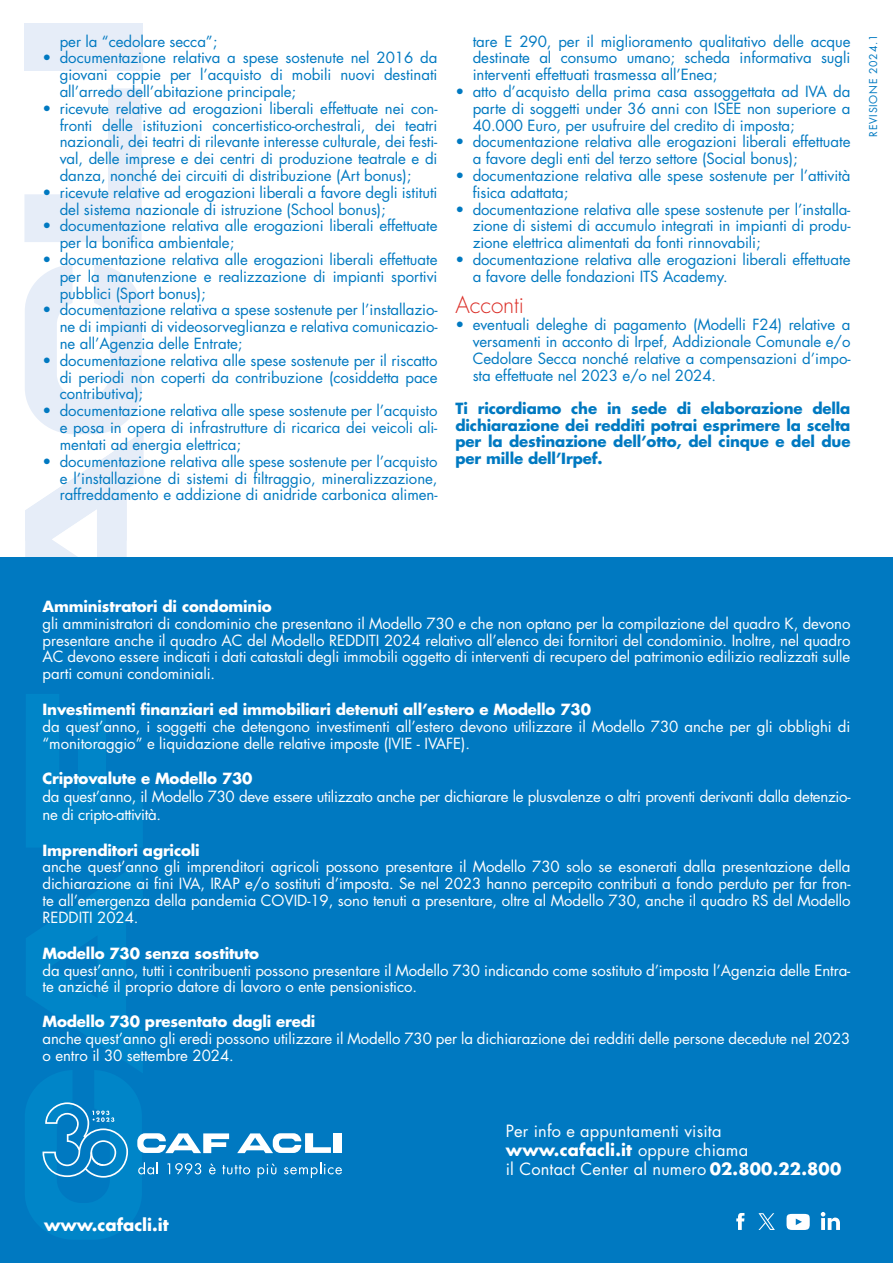
<style>
.page{position:relative;width:893px;height:1263px;background:#fff}
.page>*{position:absolute;margin:0;border:0;box-sizing:border-box;transform-origin:0 0}
.t1{font:300 22.5px "Futura Std";letter-spacing:-.005em;color:#db2e27}
.t2{font:700 16.5px "Futura Std";color:#fff}
.t3{font:16.35px/18.9px "Futura Std";letter-spacing:.01em;color:#fff}
.t4{font:15px/16.8px "Futura Std";letter-spacing:-.005em;color:#0079c1;text-align:justify}
.t5{font:15px/16.8px "Futura Std";letter-spacing:-.005em;color:#fff}
.t6{font:700 15px "Futura Std";letter-spacing:-.01em;color:#fff}
.t7{font:700 15px/16.8px "Futura Std";letter-spacing:-.01em;color:#0079c1;text-align:justify}
.t8{font:10.5px "Futura Std";letter-spacing:.07em;color:#0079c1}
.s1{font-weight:700}
</style>
<div class="page">
<div style="left:25px;top:23px;width:118px;height:48px;background:#e6edf8"></div>
<svg style="left:24px;top:88px;width:118px;height:154px"></svg>
<div style="left:0;top:557px;width:893px;height:706px;background:#0079c1"></div>
<svg style="left:25px;top:265px;width:118px;height:292px"></svg>
<svg style="left:26px;top:694px;width:116px;height:153px"></svg>
<svg style="left:25px;top:862px;width:317px;height:377px"></svg>
<svg style="left:736px;top:1213px;width:8px;height:17px"></svg>
<svg style="left:821px;top:1212px;width:19px;height:18px"></svg>
<div style="left:786px;top:1214px;width:24px;height:16px;background:#fff;border-radius:6px"></div>
<svg style="left:796px;top:1218px;width:6px;height:7px"></svg>
<svg style="left:758px;top:1213px;width:17px;height:17px"></svg>
<p class="t4" style="left:60px;top:33px;width:159px">per la “cedolare secca”;</p>
<p class="t4" style="left:60px;top:50px;width:379px;text-indent:-17px">• documentazione relativa a spese sostenute nel 2016 da giovani coppie per l’acquisto di mobili nuovi destinati all’arredo dell’abitazione principale;</p>
<p class="t4" style="left:60px;top:100px;width:379px;text-indent:-17px">• ricevute relative ad erogazioni liberali effettuate nei con&shy;fronti delle istituzioni concertistico-orchestrali, dei teatri nazionali, dei teatri di rilevante interesse culturale, dei festi&shy;val, delle imprese e dei centri di produzione teatrale e di danza, nonché dei circuiti di distribuzione (Art bonus);</p>
<p class="t4" style="left:60px;top:184px;width:379px;text-indent:-17px">• ricevute relative ad erogazioni liberali a favore degli istituti del sistema nazionale di istruzione (School bonus);</p>
<p class="t4" style="left:60px;top:218px;width:379px;text-indent:-17px">• documentazione relativa alle erogazioni liberali effettuate per la bonifica ambientale;</p>
<p class="t4" style="left:60px;top:251px;width:379px;text-indent:-17px">• documentazione relativa alle erogazioni liberali effettuate per la manutenzione e realizzazione di impianti sportivi pubblici (Sport bonus);</p>
<p class="t4" style="left:60px;top:302px;width:379px;text-indent:-17px">• documentazione relativa a spese sostenute per l’installazio&shy;ne di impianti di videosorveglianza e relativa comunicazio&shy;ne all’Agenzia delle Entrate;</p>
<p class="t4" style="left:60px;top:352px;width:379px;text-indent:-17px">• documentazione relativa alle spese sostenute per il riscatto di periodi non coperti da contribuzione (cosiddetta pace contributiva);</p>
<p class="t4" style="left:60px;top:402px;width:379px;text-indent:-17px">• documentazione relativa alle spese sostenute per l’acquisto e posa in opera di infrastrutture di ricarica dei veicoli ali&shy;mentati ad energia elettrica;</p>
<p class="t4" style="left:60px;top:453px;width:379px;text-indent:-17px">• documentazione relativa alle spese sostenute per l’acquisto e l’installazione di sistemi di filtraggio, mineralizzazione, raffreddamento e addizione di anidride carbonica alimen-</p>
<p class="t4" style="left:473px;top:33px;width:379px">tare E 290, per il miglioramento qualitativo delle acque destinate al consumo umano; scheda informativa sugli interventi effettuati trasmessa all’Enea;</p>
<p class="t4" style="left:473px;top:83px;width:379px;text-indent:-17px">• atto d’acquisto della prima casa assoggettata ad IVA da parte di soggetti under 36 anni con ISEE non superiore a 40.000 Euro, per usufruire del credito di imposta;</p>
<p class="t4" style="left:473px;top:134px;width:379px;text-indent:-17px">• documentazione relativa alle erogazioni liberali effettuate a favore degli enti del terzo settore (Social bonus);</p>
<p class="t4" style="left:473px;top:167px;width:379px;text-indent:-17px">• documentazione relativa alle spese sostenute per l’attività fisica adattata;</p>
<p class="t4" style="left:473px;top:201px;width:379px;text-indent:-17px">• documentazione relativa alle spese sostenute per l’installa&shy;zione di sistemi di accumulo integrati in impianti di produ&shy;zione elettrica alimentati da fonti rinnovabili;</p>
<p class="t4" style="left:473px;top:251px;width:379px;text-indent:-17px">• documentazione relativa alle erogazioni liberali effettuate a favore delle fondazioni ITS Academy.</p>
<h1 class="t1" style="left:455px;top:291px;width:70px">Acconti</h1>
<p class="t4" style="left:473px;top:316px;width:379px;text-indent:-17px">• eventuali deleghe di pagamento (Modelli F24) relative a versamenti in acconto di Irpef, Addizionale Comunale e/o Cedolare Secca nonché relative a compensazioni d’impo&shy;sta effettuate nel 2023 e/o nel 2024.</p>
<p class="t7" style="left:455px;top:400px;width:396px">Ti ricordiamo che in sede di elaborazione della dichiarazione dei redditi potrai esprimere la scelta per la destinazione dell’otto, del cinque e del due per mille dell’Irpef.</p>
<p class="t8" style="left:866px;top:137px;width:103px;rotate:-90deg">REVISIONE 2024.1</p>
<p class="t6" style="left:43px;top:596px;width:231px">Amministratori di condominio</p>
<p class="t5" style="left:43px;top:615px;width:809px;text-align:justify">gli amministratori di condominio che presentano il Modello 730 e che non optano per la compilazione del quadro K, devono presentare anche il quadro AC del Modello REDDITI 2024 relativo all’elenco dei fornitori del condominio. Inoltre, nel quadro AC devono essere indicati i dati catastali degli immobili oggetto di interventi di recupero del patrimonio edilizio realizzati sulle parti comuni condominiali.</p>
<p class="t6" style="left:43px;top:700px;width:550px">Investimenti finanziari ed immobiliari detenuti all’estero e Modello 730</p>
<p class="t5" style="left:43px;top:718px;width:809px">da quest’anno, i soggetti che detengono investimenti all’estero devono utilizzare il Modello 730 anche per gli obblighi di “monitoraggio” e liquidazione delle relative imposte (IVIE - IVAFE).</p>
<p class="t6" style="left:43px;top:768px;width:212px">Criptovalute e Modello 730</p>
<p class="t5" style="left:43px;top:787px;width:809px;line-height:18px">da quest’anno, il Modello 730 deve essere utilizzato anche per dichiarare le plusvalenze o altri proventi derivanti dalla detenzio&shy;ne di cripto-attività.</p>
<p class="t6" style="left:43px;top:840px;width:159px">Imprenditori agricoli</p>
<p class="t5" style="left:43px;top:859px;width:809px;text-align:justify">anche quest’anno gli imprenditori agricoli possono presentare il Modello 730 solo se esonerati dalla presentazione della dichiarazione ai fini IVA, IRAP e/o sostituti d’imposta. Se nel 2023 hanno percepito contributi a fondo perduto per far fron&shy;te all’emergenza della pandemia COVID-19, sono tenuti a presentare, oltre al Modello 730, anche il quadro RS del Modello REDDITI 2024.</p>
<p class="t6" style="left:43px;top:943px;width:218px">Modello 730 senza sostituto</p>
<p class="t5" style="left:43px;top:962px;width:809px">da quest’anno, tutti i contribuenti possono presentare il Modello 730 indicando come sostituto d’imposta l’Agenzia delle Entra&shy;te anziché il proprio datore di lavoro o ente pensionistico.</p>
<p class="t6" style="left:43px;top:1012px;width:274px">Modello 730 presentato dagli eredi</p>
<p class="t5" style="left:43px;top:1030px;width:809px">anche quest’anno gli eredi possono utilizzare il Modello 730 per la dichiarazione dei redditi delle persone decedute nel 2023 o entro il 30 settembre 2024.</p>
<p class="t2" style="left:44px;top:1214px;width:126px">www.cafacli.it</p>
<p class="t3" style="left:506px;top:1121px;width:337px">Per info e appuntamenti visita <span class="s1">www.cafacli.it</span> oppure chiama<br>il Contact Center al numero <span class="s1">02.800.22.800</span></p>
</div>
